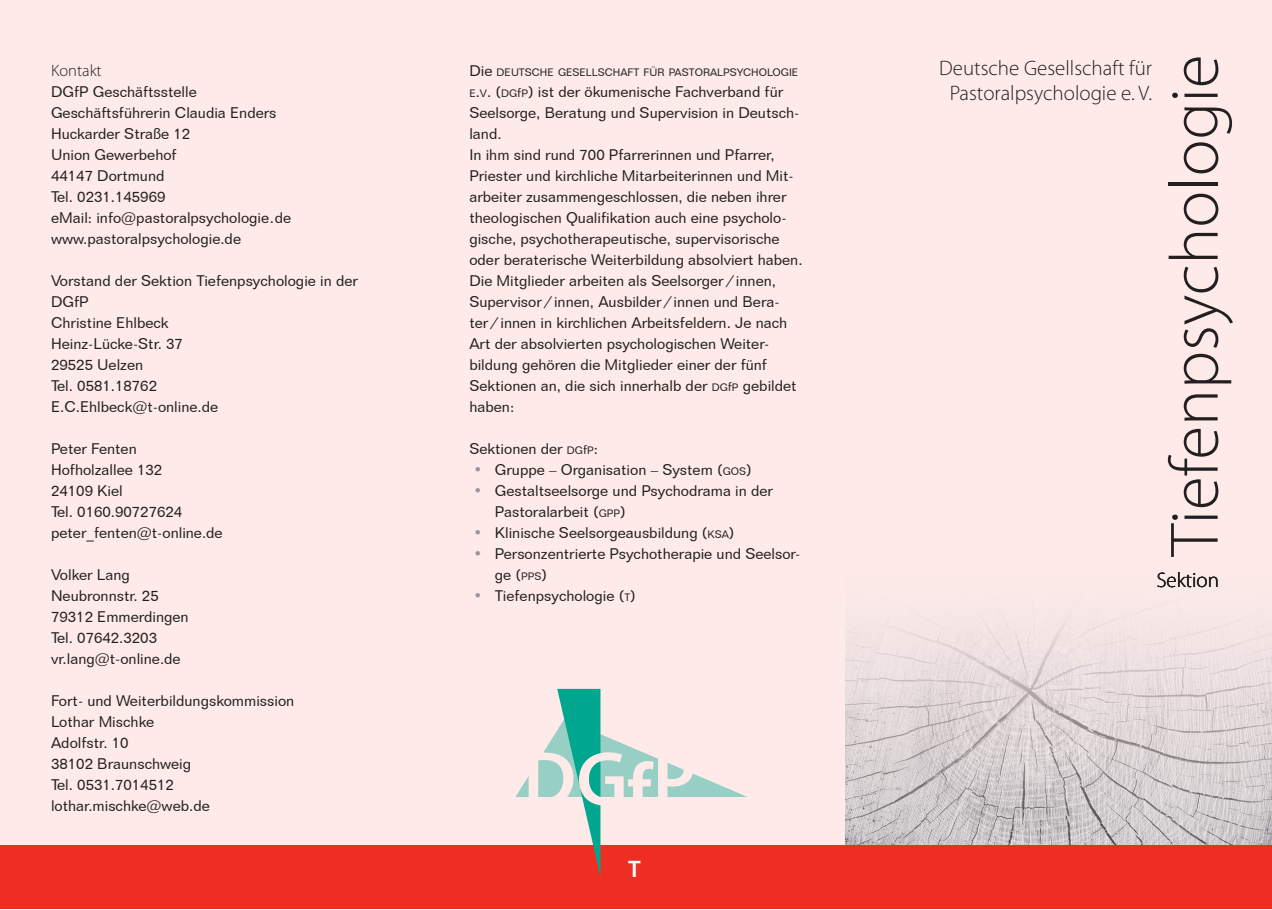
<style>
.page{position:relative;width:1272px;height:910px;background:#fff}
.page>*{position:absolute;margin:0;border:0;box-sizing:border-box;transform-origin:0 0}
.myriad_pro_14pt_ligh{font:300 69px "Myriad Pro";color:#231f20}
.myriad_pro_16pt_semi{font:600 24px "Myriad Pro";color:#fff}
.myriad_pro_14pt_ligh-2{font:300 21px "Myriad Pro";color:#231f20}
.myriad_pro_11pt_ligh{font:300 16.5px "Myriad Pro";color:#231f20}
.lauftext_Folio_10_pt{font:15px/21px "Folio BT";color:#231f20}
.Absatz-ausz-punkt_gr{font:15px/21px "Folio BT";color:#231f20}
.lauftext_Folio_10_pt-2{font:10.5px "Folio BT";color:#231f20}
.s1{font-size:15px}
.s2{font-size:10.5px}
.s3{font-style:inherit}
.s4{font-size:12px}
.s5{color:#939598}
</style>
<div class="page">
<div style="left:0;top:0;width:1271px;height:859px;background:#fdeae9"></div>
<img style="left:845px;top:612px;width:426px;height:233px">
<div style="left:0;top:845px;width:1271px;height:64px;background:#ee2e22"></div>
<svg style="left:515px;top:777px;width:13px;height:20px"></svg>
<svg style="left:667px;top:763px;width:80px;height:34px"></svg>
<svg style="left:538px;top:689px;width:120px;height:188px"></svg>
<p class="myriad_pro_11pt_ligh" style="left:51px;top:61px;width:52px">Kontakt</p>
<p class="lauftext_Folio_10_pt" style="left:51px;top:81px;width:147px">DGfP Geschäftsstelle</p>
<p class="lauftext_Folio_10_pt" style="left:51px;top:102px;width:227px">Geschäftsführerin Claudia Enders</p>
<p class="lauftext_Folio_10_pt" style="left:51px;top:123px;width:141px">Huckarder Straße 12</p>
<p class="lauftext_Folio_10_pt" style="left:51px;top:144px;width:127px">Union Gewerbehof</p>
<p class="lauftext_Folio_10_pt" style="left:51px;top:165px;width:115px">44147 Dortmund</p>
<p class="lauftext_Folio_10_pt" style="left:51px;top:186px;width:116px">Tel. 0231.145969</p>
<p class="lauftext_Folio_10_pt" style="left:51px;top:207px;width:242px">eMail: info@pastoralpsychologie.de</p>
<p class="lauftext_Folio_10_pt" style="left:51px;top:228px;width:191px">www.pastoralpsychologie.de</p>
<p class="lauftext_Folio_10_pt" style="left:51px;top:270px;width:308px">Vorstand der Sektion Tiefenpsychologie in der<br>DGfP</p>
<p class="lauftext_Folio_10_pt" style="left:51px;top:312px;width:119px">Christine Ehlbeck</p>
<p class="lauftext_Folio_10_pt" style="left:51px;top:333px;width:133px">Heinz-Lücke-Str. 37</p>
<p class="lauftext_Folio_10_pt" style="left:51px;top:354px;width:94px">29525 Uelzen</p>
<p class="lauftext_Folio_10_pt" style="left:51px;top:375px;width:108px">Tel. 0581.18762</p>
<p class="lauftext_Folio_10_pt" style="left:51px;top:396px;width:169px">E.C.Ehlbeck@t-online.de</p>
<p class="lauftext_Folio_10_pt" style="left:51px;top:438px;width:87px">Peter Fenten</p>
<p class="lauftext_Folio_10_pt" style="left:51px;top:459px;width:113px">Hofholzallee 132</p>
<p class="lauftext_Folio_10_pt" style="left:51px;top:480px;width:73px">24109 Kiel</p>
<p class="lauftext_Folio_10_pt" style="left:51px;top:501px;width:133px">Tel. 0160.90727624</p>
<p class="lauftext_Folio_10_pt" style="left:51px;top:522px;width:173px">peter_fenten@t-online.de</p>
<p class="lauftext_Folio_10_pt" style="left:51px;top:564px;width:80px">Volker Lang</p>
<p class="lauftext_Folio_10_pt" style="left:51px;top:585px;width:109px">Neubronnstr. 25</p>
<p class="lauftext_Folio_10_pt" style="left:51px;top:606px;width:139px">79312 Emmerdingen</p>
<p class="lauftext_Folio_10_pt" style="left:51px;top:627px;width:108px">Tel. 07642.3203</p>
<p class="lauftext_Folio_10_pt" style="left:51px;top:648px;width:131px">vr.lang@t-online.de</p>
<p class="lauftext_Folio_10_pt" style="left:51px;top:690px;width:245px">Fort- und Weiterbildungskommission</p>
<p class="lauftext_Folio_10_pt" style="left:51px;top:711px;width:105px">Lothar Mischke</p>
<p class="lauftext_Folio_10_pt" style="left:51px;top:732px;width:79px">Adolfstr. 10</p>
<p class="lauftext_Folio_10_pt" style="left:51px;top:753px;width:142px">38102 Braunschweig</p>
<p class="lauftext_Folio_10_pt" style="left:51px;top:774px;width:124px">Tel. 0531.7014512</p>
<p class="lauftext_Folio_10_pt" style="left:51px;top:795px;width:160px">lothar.mischke@web.de</p>
<p class="lauftext_Folio_10_pt-2" style="left:469px;top:66px;width:330px"><span class="s1">Die</span> DEUTSCHE GESELLSCHAFT FÜR PASTORALPSYCHOLOGIE</p>
<p class="lauftext_Folio_10_pt" style="left:469px;top:81px;width:331px"><span class="s2">E</span><span class="s3">.</span><span class="s2">V</span><span class="s3">.</span> (<span class="s2">DG</span><span class="s4">f</span><span class="s2">P</span>) ist der ökumenische Fachverband für<br>Seelsorge, Beratung und Supervision in Deutsch&shy;land.</p>
<p class="lauftext_Folio_10_pt" style="left:469px;top:144px;width:335px">In ihm sind rund 700 Pfarrerinnen und Pfarrer, Priester und kirchliche Mitarbeiterinnen und Mit&shy;arbeiter zusammengeschlossen, die neben ihrer theologischen Qualifikation auch eine psycholo&shy;gische, psychotherapeutische, supervisorische oder beraterische Weiterbildung absolviert haben.</p>
<p class="lauftext_Folio_10_pt" style="left:469px;top:270px;width:329px">Die Mitglieder arbeiten als Seelsorger/innen, Supervisor/innen, Ausbilder/innen und Bera&shy;ter/innen in kirchlichen Arbeitsfeldern. Je nach Art der absolvierten psychologischen Weiter&shy;bildung gehören die Mitglieder einer der fünf Sektionen an, die sich innerhalb der <span class="s2">DG</span><span class="s4">f</span><span class="s2">P</span> gebildet haben:</p>
<p class="lauftext_Folio_10_pt" style="left:469px;top:438px;width:130px">Sektionen der <span class="s2">DG</span><span class="s4">f</span><span class="s2">P</span>:</p>
<p class="Absatz-ausz-punkt_gr" style="left:473px;top:459px;width:280px"><span class="s5">•</span> Gruppe – Organisation – System (<span class="s2">GOS</span>)</p>
<p class="Absatz-ausz-punkt_gr" style="left:495px;top:480px;width:280px;text-indent:-21px"><span class="s5">•</span> Gestaltseelsorge und Psychodrama in der<br>Pastoralarbeit (<span class="s2">GPP</span>)</p>
<p class="Absatz-ausz-punkt_gr" style="left:473px;top:522px;width:262px"><span class="s5">•</span> Klinische Seelsorgeausbildung (<span class="s2">KSA</span>)</p>
<p class="Absatz-ausz-punkt_gr" style="left:495px;top:543px;width:307px;text-indent:-21px"><span class="s5">•</span> Personzentrierte Psychotherapie und Seelsor&shy;ge (<span class="s2">PPS</span>)</p>
<p class="Absatz-ausz-punkt_gr" style="left:473px;top:585px;width:164px"><span class="s5">•</span> Tiefenpsychologie (<span class="s2">T</span>)</p>
<p class="myriad_pro_16pt_semi" style="left:628px;top:854px;width:14px">T</p>
<p class="myriad_pro_14pt_ligh" style="left:1152px;top:556px;width:503px;rotate:-90deg">Tiefenpsychologie</p>
<p class="myriad_pro_14pt_ligh-2" style="left:1156px;top:567px;width:64px">Sektion</p>
<p class="myriad_pro_14pt_ligh-2" style="left:939px;top:56px;width:214px">Deutsche Gesellschaft für</p>
<p class="myriad_pro_14pt_ligh-2" style="left:949px;top:81px;width:204px">Pastoralpsychologie e. V.</p>
</div>
